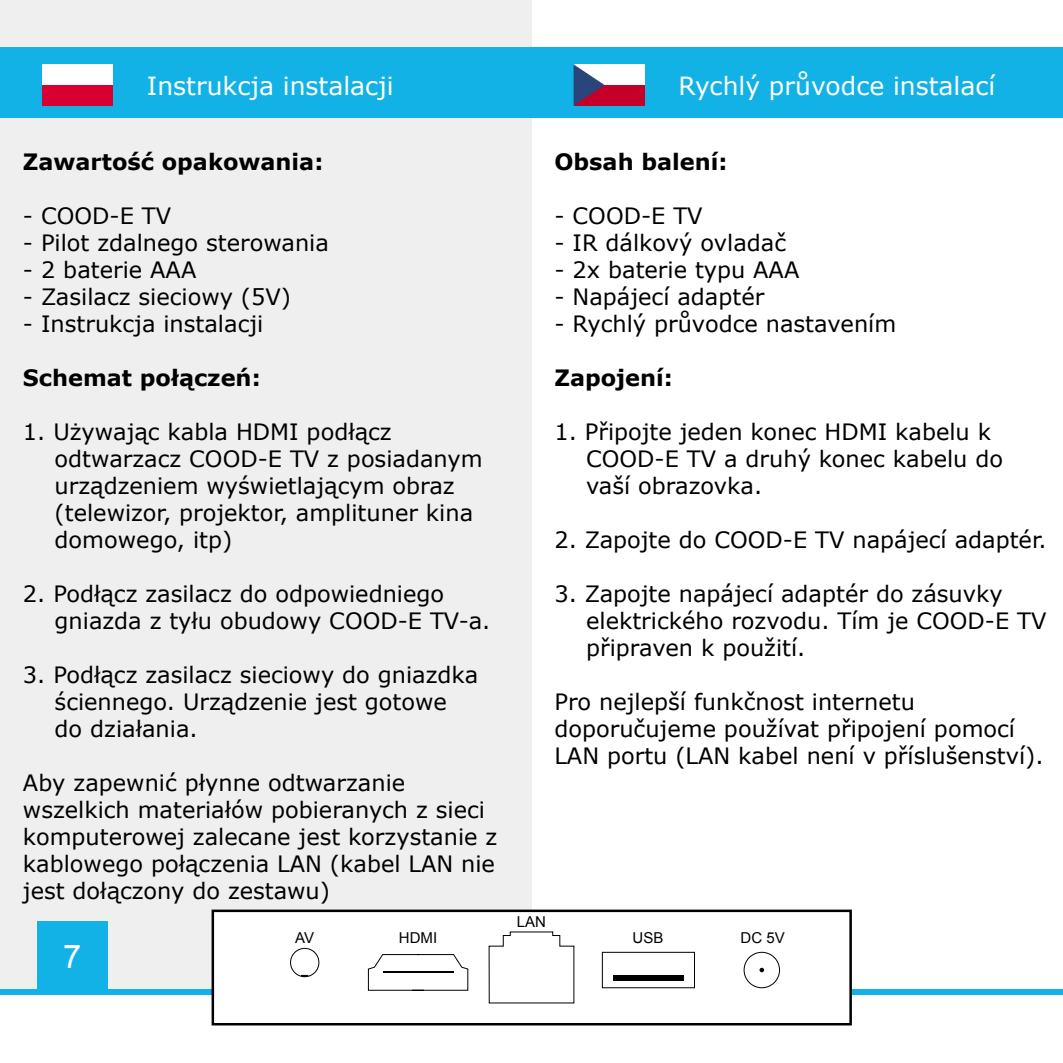
<style>
.page{position:relative;width:1063px;height:1063px;background:#fff}
.page>*{position:absolute;margin:0;border:0;box-sizing:border-box;transform-origin:0 0}
.t1{font:32.5px "Arial";color:#fff}
.t2{font:25px "Verdana";color:#fff}
.t3{font:22.5px/27px "Verdana";color:#000}
.t4{font:700 22.5px "Verdana";color:#000}
.t5{font:15px "Arial";color:#000}
</style>
<div class="page">
<div style="left:0;top:0;width:532px;height:993px;background:#efefef"></div>
<div style="left:0;top:47px;width:1063px;height:71px;background:#12b2e7"></div>
<div style="left:0;top:989px;width:1063px;height:5px;background:#12b2e7"></div>
<div style="left:212px;top:910px;width:640px;height:115px;background:#fff;border:2px solid #000"></div>
<div style="left:602px;top:952px;width:93px;height:36px;border:1px solid #000"></div>
<div style="left:744px;top:952px;width:36px;height:36px;border:1px solid #000;border-radius:50%"></div>
<div style="left:290px;top:948px;width:29px;height:29px;border:1px solid #000;border-radius:50%"></div>
<svg style="left:760px;top:968px;width:4px;height:4px"></svg>
<svg style="left:301px;top:975px;width:7px;height:2px"></svg>
<svg style="left:368px;top:954px;width:101px;height:37px"></svg>
<hr style="left:383px;top:972px;width:71px;height:1px;background:#000">
<div style="left:613px;top:975px;width:71px;height:5px;background:#000"></div>
<svg style="left:488px;top:931px;width:87px;height:73px"></svg>
<div style="left:574px;top:64px;width:70px;height:42px;background:#c40028"></div>
<div style="left:574px;top:64px;width:70px;height:21px;background:#fff"></div>
<svg style="left:574px;top:64px;width:31px;height:42px"></svg>
<div style="left:42px;top:64px;width:71px;height:21px;background:#fff"></div>
<div style="left:42px;top:85px;width:71px;height:21px;background:#d80031"></div>
<div style="left:37px;top:921px;width:71px;height:71px;background:#12b2e7"></div>
<p class="t2" style="left:147px;top:69px;width:248px">Instrukcja instalacji</p>
<p class="t4" style="left:23px;top:146px;width:302px">Zawartość opakowania:</p>
<p class="t3" style="left:23px;top:202px;width:150px">- COOD-E TV</p>
<p class="t3" style="left:23px;top:229px;width:308px">- Pilot zdalnego sterowania</p>
<p class="t3" style="left:23px;top:256px;width:175px">- 2 baterie AAA</p>
<p class="t3" style="left:23px;top:283px;width:270px">- Zasilacz sieciowy (5V)</p>
<p class="t3" style="left:23px;top:310px;width:242px">- Instrukcja instalacji</p>
<p class="t4" style="left:23px;top:362px;width:239px">Schemat połączeń:</p>
<p class="t3" style="left:55px;top:418px;width:430px;text-indent:-32px">1. Używając kabla HDMI podłącz odtwarzacz COOD-E TV z posiadanym urządzeniem wyświetlającym obraz (telewizor, projektor, amplituner kina domowego, itp)</p>
<p class="t3" style="left:55px;top:580px;width:437px;text-indent:-32px">2. Podłącz zasilacz do odpowiedniego gniazda z tyłu obudowy COOD-E TV-a.</p>
<p class="t3" style="left:55px;top:661px;width:425px;text-indent:-32px">3. Podłącz zasilacz sieciowy do gniazdka ściennego. Urządzenie jest gotowe do działania.</p>
<p class="t3" style="left:23px;top:769px;width:476px">Aby zapewnić płynne odtwarzanie wszelkich materiałów pobieranych z sieci komputerowej zalecane jest korzystanie z kablowego połączenia LAN (kabel LAN nie jest dołączony do zestawu)</p>
<p class="t2" style="left:678px;top:69px;width:319px">Rychlý průvodce instalací</p>
<p class="t4" style="left:554px;top:146px;width:175px">Obsah balení:</p>
<p class="t3" style="left:554px;top:202px;width:150px">- COOD-E TV</p>
<p class="t3" style="left:554px;top:229px;width:233px">- IR dálkový ovladač</p>
<p class="t3" style="left:554px;top:256px;width:246px">- 2x baterie typu AAA</p>
<p class="t3" style="left:554px;top:283px;width:211px">- Napájecí adaptér</p>
<p class="t3" style="left:554px;top:310px;width:343px">- Rychlý průvodce nastavením</p>
<p class="t4" style="left:554px;top:362px;width:120px">Zapojení:</p>
<p class="t3" style="left:586px;top:418px;width:419px;text-indent:-32px">1. Připojte jeden konec HDMI kabelu k<br>COOD-E TV a druhý konec kabelu do vaší obrazovka.</p>
<p class="t3" style="left:554px;top:526px;width:494px">2. Zapojte do COOD-E TV napájecí adaptér.</p>
<p class="t3" style="left:586px;top:580px;width:462px;text-indent:-32px">3. Zapojte napájecí adaptér do zásuvky elektrického rozvodu. Tím je COOD-E TV připraven k použití.</p>
<p class="t3" style="left:554px;top:688px;width:491px">Pro nejlepší funkčnost internetu doporučujeme používat připojení pomocí<br>LAN portu (LAN kabel není v příslušenství).</p>
<p class="t5" style="left:517px;top:912px;width:31px">LAN</p>
<h1 class="t1" style="left:63px;top:935px;width:20px">7</h1>
<p class="t5" style="left:295px;top:928px;width:20px">AV</p>
<p class="t5" style="left:399px;top:928px;width:40px">HDMI</p>
<p class="t5" style="left:633px;top:928px;width:32px">USB</p>
<p class="t5" style="left:741px;top:928px;width:46px">DC 5V</p>
</div>
